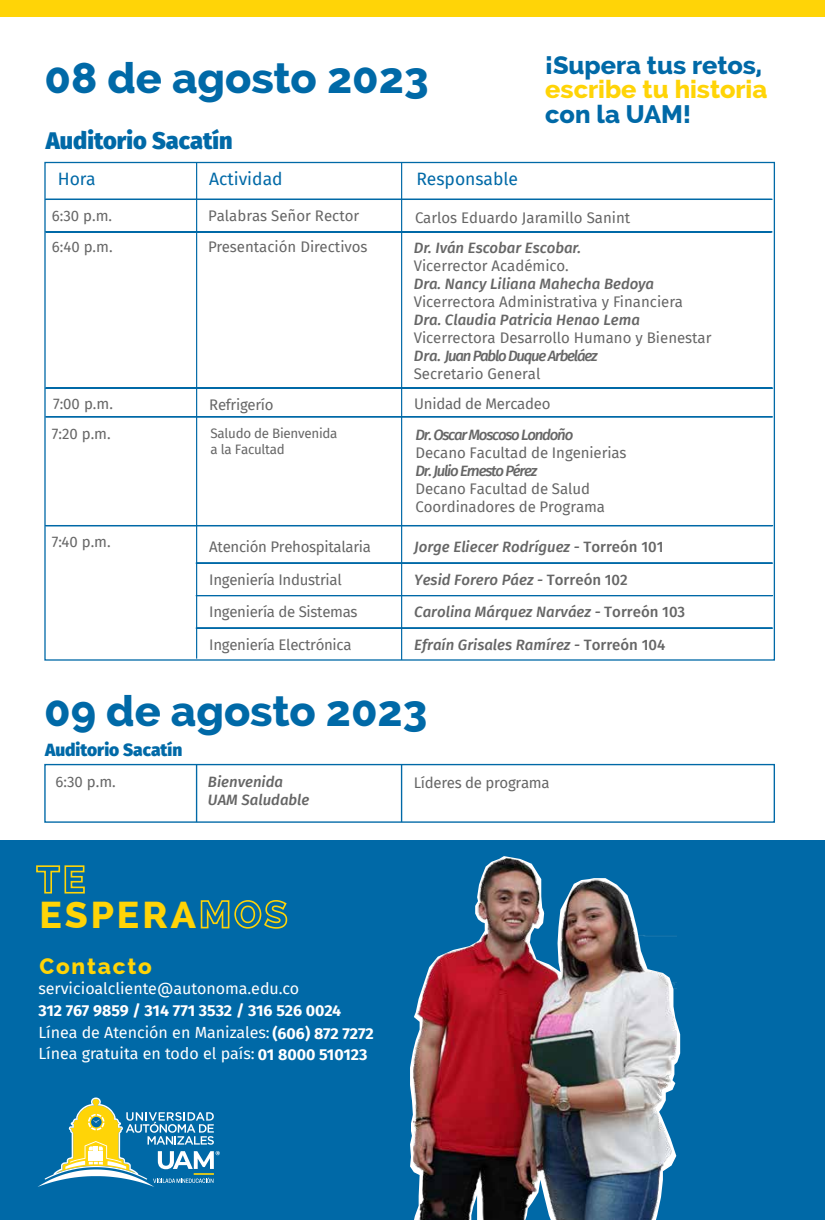
<style>
.page{position:relative;width:825px;height:1220px;background:#fff}
.page>*{position:absolute;margin:0;border:0;box-sizing:border-box;transform-origin:0 0}
.t1{font:800 43.25px "Raleway";color:#0069a7}
.t2{font:800 37.38px "Raleway";letter-spacing:.08em;color:#ffd407}
.t3{font:800 25.38px "Raleway";color:#0069a7}
.t4{font:800 25.38px "Raleway";color:#ffd407}
.t5{font:800 23.5px "Fira Sans";color:#0069a7}
.t6{font:800 22.38px "Raleway";letter-spacing:.08em;color:#ffd407}
.t7{font:17.5px "Fira Sans";color:#0069a7}
.t8{font:800 17.25px "Fira Sans";color:#0069a7}
.t9{font:700 15.75px/21.5px "Fira Sans";letter-spacing:-.01em;color:#fff}
.t10{font:15.75px "Fira Sans";color:#fff}
.t11{font:15px/31.2px "Fira Sans";letter-spacing:-.005em;color:#666}
.t12{font:italic 500 15px/18px "Fira Sans";color:#666}
.t13{font:italic 500 15px "Fira Sans";letter-spacing:-.08em;color:#666}
.t14{font:13.38px/16px "Fira Sans";letter-spacing:-.02em;color:#666}
.s1{font-style:normal}
.s2{font-weight:400}
</style>
<div class="page">
<div style="left:0;top:840px;width:825px;height:380px;background:#0069a7"></div>
<div style="left:0;top:0;width:825px;height:16px;background:#ffd407"></div>
<hr style="left:46px;top:199px;width:726px;height:1px;background:#0069a7">
<hr style="left:46px;top:231px;width:726px;height:2px;background:#0069a7">
<hr style="left:196px;top:162px;width:1px;height:497px;background:#0069a7">
<hr style="left:401px;top:162px;width:1px;height:498px;background:#0069a7">
<hr style="left:46px;top:387px;width:726px;height:2px;background:#0069a7">
<hr style="left:46px;top:416px;width:726px;height:1px;background:#0069a7">
<hr style="left:46px;top:525px;width:726px;height:1px;background:#0069a7">
<hr style="left:196px;top:563px;width:576px;height:1px;background:#0069a7">
<hr style="left:196px;top:595px;width:576px;height:1px;background:#0069a7">
<hr style="left:196px;top:628px;width:576px;height:1px;background:#0069a7">
<svg style="left:38px;top:1097px;width:182px;height:90px"></svg>
<svg style="left:200px;top:900px;width:88px;height:29px"></svg>
<svg style="left:36px;top:865px;width:49px;height:29px"></svg>
<img style="left:413px;top:858px;width:264px;height:362px">
<svg style="left:525px;top:1180px;width:39px;height:40px"></svg>
<svg style="left:464px;top:1195px;width:13px;height:25px"></svg>
<div style="left:44px;top:764px;width:731px;height:59px;border:1px solid #0069a7"></div>
<hr style="left:196px;top:765px;width:1px;height:57px;background:#0069a7">
<hr style="left:401px;top:765px;width:1px;height:57px;background:#0069a7">
<h1 class="t1" style="left:45px;top:53px;width:386px">08 de agosto 2023</h1>
<h3 class="t5" style="left:46px;top:120px;width:188px">Auditorio Sacatín</h3>
<h3 class="t3" style="left:545px;top:50px;width:219px">¡Supera tus retos,</h3>
<h3 class="t4" style="left:545px;top:75px;width:224px">escribe tu historia</h3>
<h3 class="t3" style="left:545px;top:100px;width:147px">con la UAM!</h3>
<p class="t7" style="left:58px;top:166px;width:39px">Hora</p>
<p class="t7" style="left:209px;top:166px;width:75px">Actividad</p>
<p class="t11" style="left:52px;top:200px;width:62px">6:30 p.m.</p>
<p class="t11" style="left:208px;top:200px;width:161px">Palabras Señor Rector<br>Presentación Directivos</p>
<p class="t11" style="left:52px;top:231px;width:62px">6:40 p.m.</p>
<p class="t7" style="left:417px;top:166px;width:103px">Responsable</p>
<p class="t11" style="left:415px;top:201px;width:217px">Carlos Eduardo Jaramillo Sanint</p>
<p class="t12" style="left:414px;top:238px;width:169px">Dr. Iván Escobar Escobar.</p>
<p class="t11" style="left:414px;top:249px;width:156px">Vicerrector Académico.</p>
<p class="t12" style="left:414px;top:274px;width:242px">Dra. Nancy Liliana Mahecha Bedoya</p>
<p class="t11" style="left:414px;top:285px;width:271px">Vicerrectora Administrativa y Financiera</p>
<p class="t12" style="left:414px;top:310px;width:228px">Dra. Claudia Patricia Henao Lema</p>
<p class="t11" style="left:414px;top:321px;width:299px">Vicerrectora Desarrollo Humano y Bienestar</p>
<p class="t13" style="left:414px;top:343px;width:185px">Dra. Juan Pablo Duque Arbeláez</p>
<p class="t11" style="left:414px;top:357px;width:128px">Secretario General</p>
<p class="t11" style="left:53px;top:387px;width:61px">7:00 p.m.</p>
<p class="t11" style="left:209px;top:389px;width:66px">Refrigerío</p>
<p class="t11" style="left:414px;top:387px;width:138px">Unidad de Mercadeo</p>
<p class="t14" style="left:211px;top:425px;width:129px">Saludo de Bienvenida a la Facultad</p>
<p class="t11" style="left:52px;top:417px;width:60px">7:20 p.m.</p>
<p class="t13" style="left:416px;top:423px;width:159px">Dr. Oscar Moscoso Londoño</p>
<p class="t11" style="left:416px;top:437px;width:213px">Decano Facultad de Ingenierias</p>
<p class="t13" style="left:416px;top:459px;width:123px">Dr. Julio Ernesto Pérez</p>
<p class="t11" style="left:416px;top:479px;width:191px;line-height:18px">Decano Facultad de Salud<br>Coordinadores de Programa</p>
<p class="t11" style="left:209px;top:531px;width:163px">Atención Prehospitalaria</p>
<p class="t11" style="left:52px;top:526px;width:60px">7:40 p.m.</p>
<p class="t12" style="left:414px;top:537px;width:251px">Jorge Eliecer Rodríguez - <span class="s1">Torreón 101</span></p>
<p class="t11" style="left:209px;top:564px;width:134px">Ingeniería Industrial</p>
<p class="t12" style="left:414px;top:570px;width:215px">Yesid Forero Páez - <span class="s1">Torreón 102</span></p>
<p class="t11" style="left:209px;top:596px;width:150px">Ingeniería de Sistemas</p>
<p class="t12" style="left:414px;top:602px;width:272px">Carolina Márquez Narváez - <span class="s1">Torreón 103</span></p>
<p class="t11" style="left:209px;top:629px;width:144px">Ingeniería Electrónica</p>
<p class="t12" style="left:414px;top:635px;width:253px">Efraín Grisales Ramírez - <span class="s1">Torreón 104</span></p>
<h1 class="t1" style="left:44px;top:687px;width:385px">09 de agosto 2023</h1>
<p class="t8" style="left:45px;top:735px;width:139px">Auditorio Sacatín</p>
<p class="t11" style="left:55px;top:766px;width:62px">6:30 p.m.</p>
<p class="t12" style="left:208px;top:772px;width:103px">Bienvenida<br>UAM Saludable</p>
<p class="t11" style="left:414px;top:767px;width:138px">Líderes de programa</p>
<h2 class="t2" style="left:40px;top:893px;width:158px">ESPERA</h2>
<h3 class="t6" style="left:40px;top:954px;width:114px">Contacto</h3>
<p class="t10" style="left:38px;top:977px;width:262px">servicioalcliente@autonoma.edu.co</p>
<p class="t9" style="left:38px;top:999px;width:337px">312 767 9859 / 314 771 3532 / 316 526 0024<br><span class="s2">Línea de Atención en Manizales:</span> (606) 872 7272<br><span class="s2">Línea gratuita en todo el país:</span> 01 8000 510123</p>
</div>
